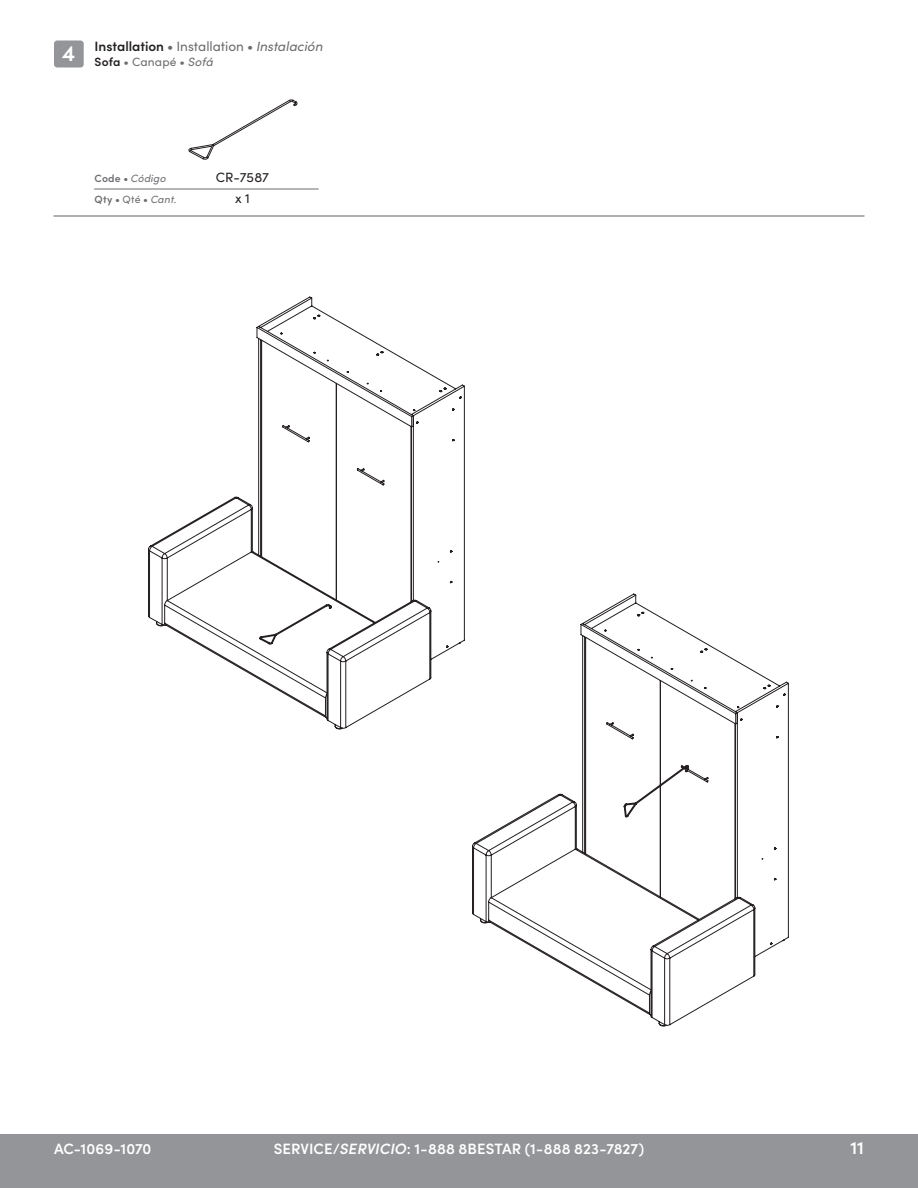
<style>
.page{position:relative;width:918px;height:1188px;background:#fff}
.page>*{position:absolute;margin:0;border:0;box-sizing:border-box;transform-origin:0 0}
.t1{font:600 18px "Sofia Pro";color:#fff}
.t2{font:600 15px "Sofia Pro";letter-spacing:.005em;color:#fff}
.t3{font:13.5px "Sofia Pro";color:#6c6d70}
.t4{font:13.5px/21px "Sofia Pro";color:#231f20;text-align:center}
.t5{font:12px "Sofia Pro";letter-spacing:.015em;color:#6c6d70}
.t6{font:italic 10.5px/21px "Sofia Pro";letter-spacing:.015em;color:#6c6d70}
.s1{font-weight:600;color:#231f20}
.s2{font-weight:600}
.s3{font-style:italic}
.s4{font-weight:600;font-style:normal}
.s5{font-style:normal}
</style>
<div class="page">
<svg style="left:148px;top:296px;width:317px;height:433px"></svg>
<svg style="left:472px;top:593px;width:317px;height:433px"></svg>
<svg style="left:189px;top:100px;width:108px;height:60px"></svg>
<hr style="left:0;top:0;width:918px;height:1px;background:#939598">
<div style="left:0;top:1134px;width:918px;height:54px;background:#939598"></div>
<hr style="left:95px;top:189px;width:223px;height:1px;background:#6c6d70">
<div style="left:54px;top:41px;width:30px;height:27px;background:#939598;border-radius:3px"></div>
<hr style="left:54px;top:215px;width:810px;height:2px;background:#939598">
<p class="t3" style="left:94px;top:37px;width:230px"><span class="s1">Installation</span> <span class="s2">•</span> Installation • <span class="s3">Instalación</span></p>
<p class="t5" style="left:62px;top:53px;width:153px"><sup>4</sup> <span class="s1">Sofa</span> • Canapé • <span class="s3">Sofá</span></p>
<p class="t6" style="left:95px;top:167px;width:84px"><span class="s4">Code •</span> Código<br><span class="s4">Qty •</span> <span class="s5">Qté</span> <span class="s4">•</span> Cant.</p>
<p class="t4" style="left:216px;top:166px;width:55px">CR-7587 x 1</p>
<p class="t2" style="left:54px;top:1138px;width:99px">AC-1069-1070</p>
<p class="t2" style="left:274px;top:1138px;width:372px">SERVICE/<span class="s3">SERVICIO</span>: 1-888 8BESTAR (1-888 823-7827)</p>
<p class="t1" style="left:851px;top:1134px;width:15px">11</p>
</div>
